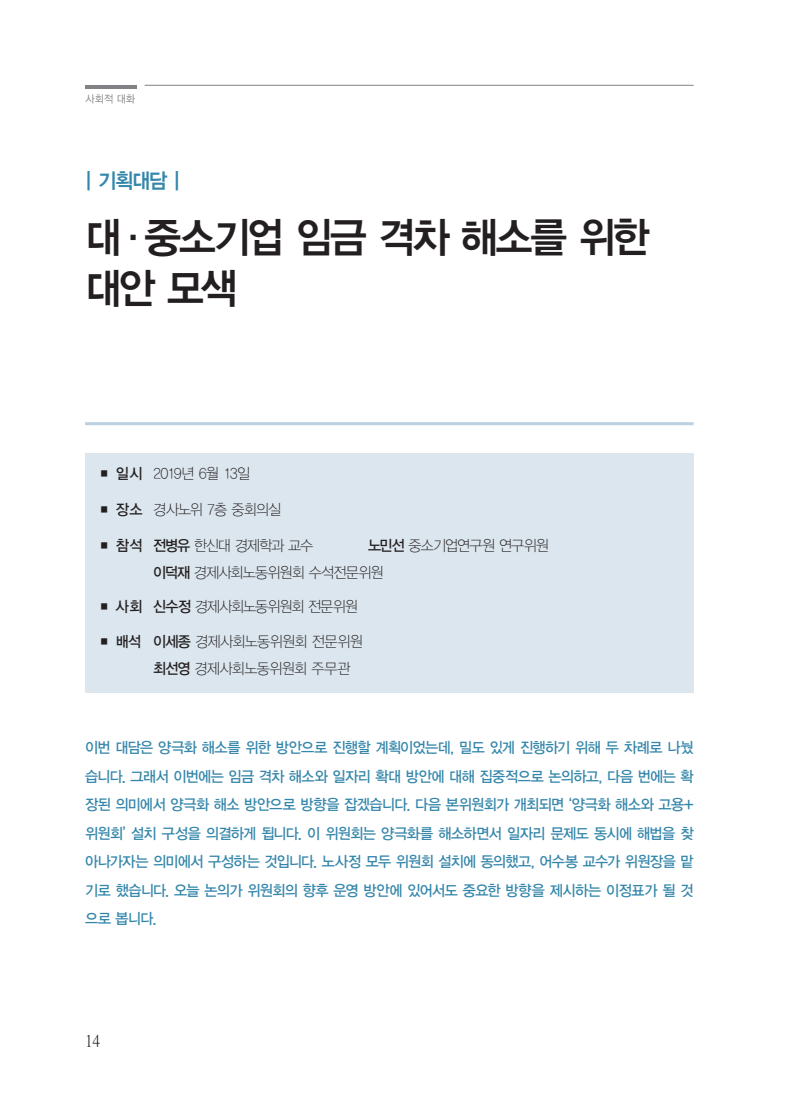
<style>
.page{position:relative;width:800px;height:1106px;background:#fff}
.page>*{position:absolute;margin:0;border:0;box-sizing:border-box;transform-origin:0 0}
.제목_1{font:42px "YDVYGO34";letter-spacing:-.06em;color:#231f20;scale:.95 1}
.컬럼명{font:21px "YDVYGO34";color:#3486aa;scale:.95 1}
.t1{font:16.5px "YDVY Mj O520";color:#231f20}
.리드문{font:15px/28.5px "YDVYGO33";letter-spacing:-.04em;color:#3486aa;text-align:justify;scale:.95 1}
.t2{font:15px "YDVYGO31";letter-spacing:-.06em;color:#231f20;scale:.95 1}
.t3{font:15px "YDVYGO31";letter-spacing:-.08em;color:#231f20;scale:.95 1}
.t4{font:10.5px "YDVYGO32";color:#808285;scale:.95 1}
.s1{font-family:"YDVYGO33"}
</style>
<div class="page">
<hr style="left:85px;top:422px;width:608px;height:3px;background:#bcd0e0">
<div style="left:85px;top:454px;width:608px;height:238px;background:#dbe6ee"></div>
<hr style="left:85px;top:85px;width:51px;height:3px;background:#808285">
<hr style="left:145px;top:85px;width:548px;height:1px;background:#808285">
<p class="t4" style="left:86px;top:93px;width:53px">사회적 대화</p>
<p class="컬럼명" style="left:85px;top:168px;width:102px">| 기획대담 |</p>
<p class="제목_1" style="left:85px;top:213px;width:595px">대 · 중소기업 임금 격차 해소를 위한</p>
<p class="제목_1" style="left:85px;top:264px;width:161px">대안 모색</p>
<p class="t2" style="left:98px;top:465px;width:162px"><span class="s1">■ 일시</span> 2019년 6월 13일</p>
<p class="t2" style="left:98px;top:501px;width:195px"><span class="s1">■ 장소</span> 경사노위 7층 중회의실</p>
<p class="t3" style="left:98px;top:536px;width:228px"><span class="s1">■ 참석 전병유</span> 한신대 경제학과 교수</p>
<p class="t2" style="left:368px;top:536px;width:192px"><span class="s1">노민선</span> 중소기업연구원 연구위원</p>
<p class="t2" style="left:153px;top:563px;width:244px"><span class="s1">이덕재</span> 경제사회노동위원회 수석전문위원</p>
<p class="t2" style="left:98px;top:598px;width:275px"><span class="s1">■ 사회 신수정</span> 경제사회노동위원회 전문위원</p>
<p class="t2" style="left:98px;top:632px;width:280px"><span class="s1">■ 배석 이세종</span> 경제사회노동위원회 전문위원</p>
<p class="t2" style="left:153px;top:659px;width:209px"><span class="s1">최선영</span> 경제사회노동위원회 주무관</p>
<p class="리드문" style="left:85px;top:733px;width:642px">이번 대담은 양극화 해소를 위한 방안으로 진행할 계획이었는데, 밀도 있게 진행하기 위해 두 차례로 나눴 습니다. 그래서 이번에는 임금 격차 해소와 일자리 확대 방안에 대해 집중적으로 논의하고, 다음 번에는 확 장된 의미에서 양극화 해소 방안으로 방향을 잡겠습니다. 다음 본위원회가 개최되면 ‘양극화 해소와 고용+ 위원회’ 설치 구성을 의결하게 됩니다. 이 위원회는 양극화를 해소하면서 일자리 문제도 동시에 해법을 찾 아나가자는 의미에서 구성하는 것입니다. 노사정 모두 위원회 설치에 동의했고, 어수봉 교수가 위원장을 맡 기로 했습니다. 오늘 논의가 위원회의 향후 운영 방안에 있어서도 중요한 방향을 제시하는 이정표가 될 것 으로 봅니다.</p>
<p class="t1" style="left:85px;top:1031px;width:16px">14</p>
</div>
